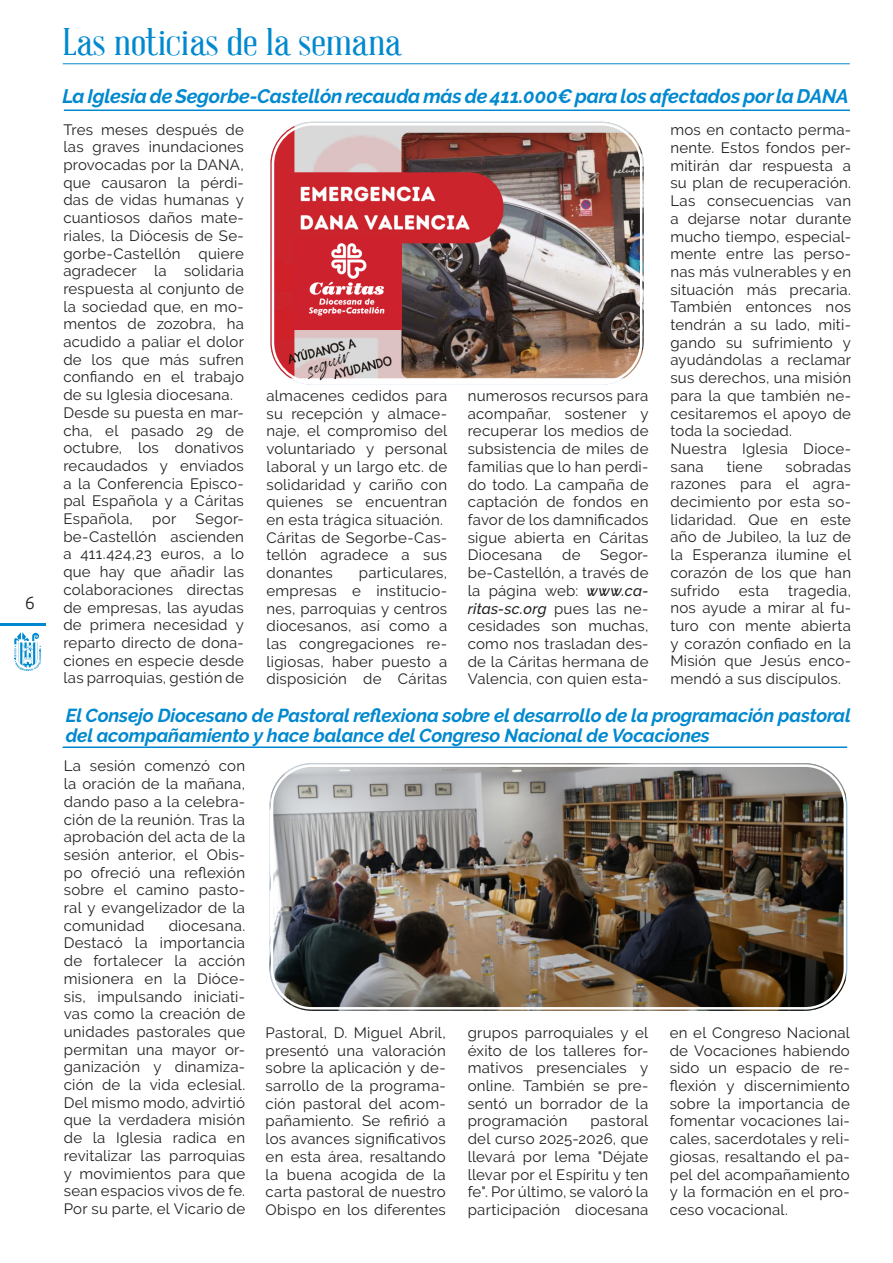
<style>
.page{position:relative;width:893px;height:1263px;background:#fff}
.page>*{position:absolute;margin:0;border:0;box-sizing:border-box;transform-origin:0 0}
.ENTRADILLA{font:37.5px "Abraham Lincoln";color:#0089cf;scale:1.2 1}
.t1{font:italic 700 19.5px "Raleway";letter-spacing:-.01em;color:#0089cf}
.t2{font:italic 700 18.75px/19.5px "Raleway";letter-spacing:-.01em;color:#0089cf}
.t3{font:300 18px "Ubuntu";color:#231f20}
.t4{font:15px/17.7px "Raleway";letter-spacing:.015em;color:#231f20;text-align:justify}
.s1{font-weight:500;font-style:italic}
</style>
<div class="page">
<hr style="left:0;top:624px;width:46px;height:2px;background:#0089cf">
<svg style="left:14px;top:632px;width:27px;height:39px"></svg>
<hr style="left:63px;top:63px;width:787px;height:1px;background:#0089cf">
<hr style="left:63px;top:746px;width:784px;height:2px;background:#0089cf">
<img style="left:269px;top:763px;width:577px;height:248px">
<div style="left:266px;top:759px;width:585px;height:255px;border:2px solid #fff;border-radius:45px"></div>
<div style="left:271px;top:764px;width:575px;height:245px;border:2px solid #fff;border-radius:40px"></div>
<hr style="left:64px;top:109px;width:786px;height:2px;background:#0089cf">
<img style="left:270px;top:122px;width:374px;height:263px">
<div style="left:267px;top:118px;width:380px;height:271px;border:2px solid #fff;border-radius:45px"></div>
<div style="left:272px;top:123px;width:370px;height:261px;border:2px solid #fff;border-radius:40px"></div>
<img style="left:292px;top:236px;width:110px;height:94px">
<p class="t3" style="left:25px;top:591px;width:12px">6</p>
<p class="ENTRADILLA" style="left:63px;top:22px;width:284px">Las noticias de la semana</p>
<p class="t1" style="left:63px;top:85px;width:788px">La Iglesia de Segorbe-Castellón recauda más de 411.000€ para los afectados por la DANA</p>
<p class="t4" style="left:63px;top:120px;width:182px">Tres meses después de las graves inundaciones provocadas por la DANA, que causaron la pérdi&shy;das de vidas humanas y cuantiosos daños mate&shy;riales, la Diócesis de Se&shy;gorbe-Castellón quiere agradecer la solidaria respuesta al conjunto de la sociedad que, en mo&shy;mentos de zozobra, ha acudido a paliar el dolor de los que más sufren confiando en el trabajo de su Iglesia diocesana.</p>
<p class="t4" style="left:63px;top:404px;width:182px">Desde su puesta en mar&shy;cha, el pasado 29 de octubre, los donativos recaudados y enviados a la Conferencia Episco&shy;pal Española y a Cáritas Española,</p>
<p class="t4" style="left:670px;top:121px;width:182px;text-align:left">mos en contacto perma&shy;nente. Estos fondos per&shy;mitirán dar respuesta a su plan de recuperación.<br>Las consecuencias van a dejarse notar durante mucho tiempo, especial&shy;mente entre las perso&shy;nas más vulnerables y en situación más precaria.<br>También entonces nos tendrán a su lado, miti&shy;gando su sufrimiento y ayudándolas a reclamar sus derechos, una misión para la que también ne&shy;cesitaremos el apoyo de toda la sociedad.<br>Nuestra Iglesia Dioce&shy;sana</p>
<p class="t4" style="left:266px;top:387px;width:182px;text-align:left">almacenes cedidos para su recepción y almace&shy;naje, el compromiso del voluntariado y personal laboral y un largo etc. de solidaridad y cariño con quienes se encuentran en esta trágica situación.<br>Cáritas de Segorbe-Cas&shy;tellón agradece a sus donantes</p>
<p class="t4" style="left:468px;top:387px;width:182px">numerosos recursos para acompañar, sostener y recuperar los medios de subsistencia de miles de familias que lo han perdi&shy;do todo. La campaña de captación de fondos en favor de los damnificados sigue abierta en Cáritas Diocesana</p>
<p class="t4" style="left:670px;top:457px;width:182px;text-indent:115px">sobradas razones para el agra&shy;decimiento por esta so&shy;lidaridad. Que en este año de Jubileo, la luz de la Esperanza ilumine el corazón de los que han sufrido</p>
<p class="t4" style="left:727px;top:457px;width:37px">tiene</p>
<p class="t4" style="left:63px;top:510px;width:182px;text-indent:132px">Segor&shy;be-Castellón ascienden a 411.424,23 euros, a lo que hay que añadir las colaboraciones directas de empresas, las ayudas de primera necesidad y reparto directo de dona&shy;ciones en especie desde las parroquias, gestión de</p>
<p class="t4" style="left:152px;top:510px;width:26px">por</p>
<p class="t4" style="left:562px;top:546px;width:20px">de</p>
<p class="t4" style="left:468px;top:546px;width:182px;text-indent:132px">Segor&shy;be-Castellón, a través de la página web: <span class="s1">www.ca&shy;ritas-sc.org</span> pues las ne&shy;cesidades son muchas, como nos trasladan des&shy;de la Cáritas hermana de Valencia, con quien esta-</p>
<p class="t4" style="left:266px;top:564px;width:182px;text-indent:92px">particulares, empresas e institucio&shy;nes, parroquias y centros diocesanos, así como a las congregaciones re&shy;ligiosas, haber puesto a disposición de Cáritas</p>
<p class="t4" style="left:670px;top:581px;width:182px;text-indent:118px">tragedia, nos ayude a mirar al fu&shy;turo con mente abierta y corazón confiado en la Misión que Jesús enco&shy;mendó a sus discípulos.</p>
<p class="t4" style="left:739px;top:581px;width:32px">esta</p>
<p class="t2" style="left:66px;top:706px;width:787px">El Consejo Diocesano de Pastoral reflexiona sobre el desarrollo de la programación pastoral del acompañamiento y hace balance del Congreso Nacional de Vocaciones</p>
<p class="t4" style="left:64px;top:757px;width:183px">La sesión comenzó con la oración de la mañana, dando paso a la celebra&shy;ción de la reunión. Tras la aprobación del acta de la sesión anterior, el Obis&shy;po ofreció una reflexión sobre el camino pasto&shy;ral y evangelizador de la comunidad</p>
<p class="t4" style="left:64px;top:916px;width:183px;text-indent:105px">diocesana.<br>Destacó la importancia de fortalecer la acción misionera en la Dióce&shy;sis, impulsando iniciati&shy;vas como la creación de unidades pastorales que permitan una mayor or&shy;ganización y dinamiza&shy;ción de la vida eclesial.<br>Del mismo modo, advirtió que la verdadera misión de la Iglesia radica en revitalizar las parroquias y movimientos para que sean espacios vivos de fe.<br>Por su parte, el Vicario de</p>
<p class="t4" style="left:266px;top:1024px;width:182px">Pastoral, D. Miguel Abril, presentó una valoración sobre la aplicación y de&shy;sarrollo de la programa&shy;ción pastoral del acom&shy;pañamiento. Se refirió a los avances significativos en esta área, resaltando la buena acogida de la carta pastoral de nuestro Obispo en los diferentes</p>
<p class="t4" style="left:468px;top:1024px;width:182px">grupos parroquiales y el éxito de los talleres for&shy;mativos presenciales y online. También se pre&shy;sentó un borrador de la programación</p>
<p class="t4" style="left:670px;top:1024px;width:182px">en el Congreso Nacional de Vocaciones habiendo sido un espacio de re&shy;flexión y discernimiento sobre la importancia de fomentar vocaciones lai&shy;cales, sacerdotales y reli&shy;giosas, resaltando el pa&shy;pel del acompañamiento y la formación en el pro&shy;ceso vocacional.</p>
<p class="t4" style="left:468px;top:1112px;width:182px;text-indent:123px">pastoral del curso 2025-2026, que llevará por lema "Déjate llevar por el Espíritu y ten fe". Por último, se valoró la participación diocesana</p>
</div>
